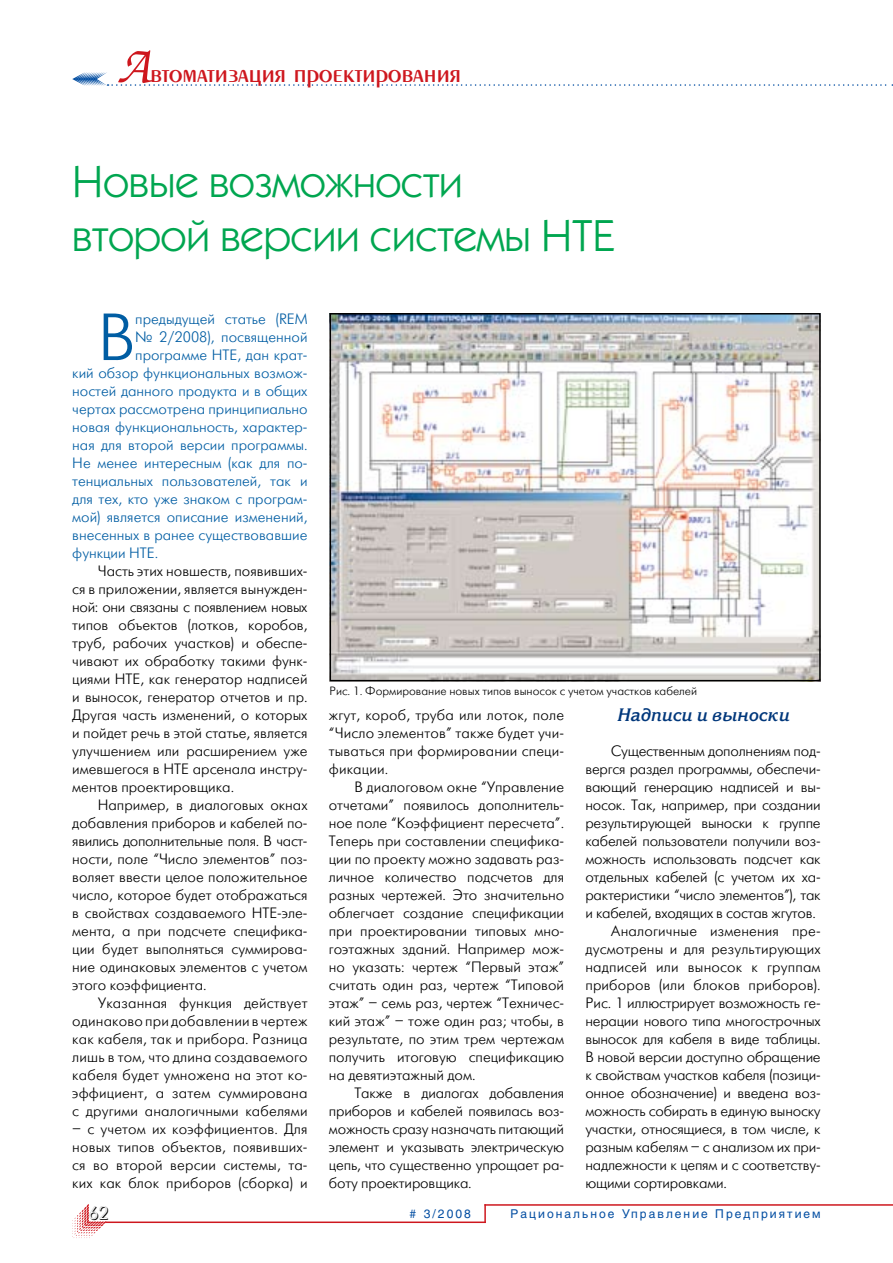
<style>
.page{position:relative;width:893px;height:1263px;background:#fff}
.page>*{position:absolute;margin:0;border:0;box-sizing:border-box;transform-origin:0 0}
.t1{font:66.45px "Futuris Light C";color:#005da3}
.t2{font:45px/54px "Kabel C";color:#00a650}
.t3{font:27px "Penta Demi";color:#ce171e}
.t4{font:italic 700 18px "Korinna C";color:#00377b}
.t5{font:18px "Futuris Shadow C";color:#000}
.t6{font:15px/18px "Futuris Light C";letter-spacing:-.015em;color:#000;text-align:justify}
.t7{font:15px "Futuris Light C";color:#005da3}
.t8{font:15px "Futuris Light C";letter-spacing:.01em;color:#000}
.t9{font:12px "Futuris Light C";color:#000}
.t10{font:12px "Helios";letter-spacing:.17em;color:#034ea2}
.s1{font-family:"Zapf Chancery C";font-weight:500;font-style:italic;font-size:54px}
</style>
<div class="page">
<svg style="left:72px;top:1204px;width:34px;height:34px"></svg>
<svg style="left:484px;top:1206px;width:2px;height:15px"></svg>
<hr style="left:105px;top:1221px;width:381px;height:2px;background:#ce171e">
<hr style="left:484px;top:1204px;width:409px;height:2px;background:#ce171e">
<svg style="left:72px;top:72px;width:821px;height:14px"></svg>
<img style="left:333px;top:316px;width:485px;height:362px">
<div style="left:330px;top:313px;width:491px;height:368px;border:2px solid #000"></div>
<h3 class="t3" style="left:117px;top:60px;width:346px"><span class="s1">А</span>втоматизация проектирования</h3>
<h2 class="t2" style="left:72px;top:153px;width:544px">Новые возможности<br>второй версии системы НТЕ</h2>
<h1 class="t1" style="left:98px;top:303px;width:39px">В</h1>
<p class="t7" style="left:135px;top:311px;width:174px">предыдущей статье (REM</p>
<p class="t7" style="left:135px;top:329px;width:174px">№ 2/2008), посвященной</p>
<p class="t7" style="left:135px;top:347px;width:174px">программе НТЕ, дан крат-</p>
<p class="t7" style="left:72px;top:365px;width:237px">кий обзор функциональных возмож-</p>
<p class="t7" style="left:72px;top:383px;width:237px">ностей данного продукта и в общих</p>
<p class="t7" style="left:72px;top:401px;width:237px">чертах рассмотрена принципиально</p>
<p class="t7" style="left:72px;top:419px;width:237px">новая функциональность, характер-</p>
<p class="t7" style="left:72px;top:437px;width:237px">ная для второй версии программы.</p>
<p class="t7" style="left:72px;top:455px;width:237px">Не менее интересным (как для по-</p>
<p class="t7" style="left:72px;top:473px;width:237px">тенциальных пользователей, так и</p>
<p class="t7" style="left:72px;top:491px;width:237px">для тех, кто уже знаком с програм-</p>
<p class="t7" style="left:72px;top:509px;width:237px">мой) является описание изменений,</p>
<p class="t7" style="left:72px;top:527px;width:237px">внесенных в ранее существовавшие</p>
<p class="t7" style="left:72px;top:545px;width:87px">функции НТЕ.</p>
<p class="t6" style="left:72px;top:562px;width:237px;text-indent:26px">Часть этих новшеств, появивших&shy;ся в приложении, является вынужден&shy;ной: они связаны с появлением новых типов объектов (лотков, коробов, труб, рабочих участков) и обеспе&shy;чивают их обработку такими функ&shy;циями НТЕ, как генератор надписей и выносок, генератор отчетов и пр.<br>Другая часть изменений, о которых и пойдет речь в этой статье, является улучшением или расширением уже имевшегося в НТЕ арсенала инстру&shy;ментов проектировщика.</p>
<p class="t6" style="left:72px;top:796px;width:237px;text-indent:26px">Например, в диалоговых окнах добавления приборов и кабелей по&shy;явились дополнительные поля. В част&shy;ности, поле “Число элементов” поз&shy;воляет ввести целое положительное число, которое будет отображаться в свойствах создаваемого НТЕ-эле&shy;мента, а при подсчете специфика&shy;ции будет выполняться суммирова&shy;ние одинаковых элементов с учетом этого коэффициента.</p>
<p class="t6" style="left:72px;top:994px;width:237px;text-indent:26px">Указанная функция действует одинаково при добавлении в чертеж как кабеля, так и прибора. Разница лишь в том, что длина создаваемого кабеля будет умножена на этот ко&shy;эффициент, а затем суммирована с другими аналогичными кабелями</p>
<p class="t6" style="left:72px;top:1120px;width:237px">– с учетом их коэффициентов. Для новых типов объектов, появивших&shy;ся во второй версии системы, та&shy;ких как блок приборов (сборка) и</p>
<p class="t9" style="left:330px;top:684px;width:369px">Рис. 1. Формирование новых типов выносок с учетом участков кабелей</p>
<p class="t6" style="left:329px;top:706px;width:237px">жгут, короб, труба или лоток, поле “Число элементов” также будет учи&shy;тываться при формировании специ&shy;фикации.</p>
<p class="t6" style="left:329px;top:778px;width:237px;text-indent:26px">В диалоговом окне “Управление отчетами” появилось дополнитель&shy;ное поле “Коэффициент пересчета”.<br>Теперь при составлении специфика&shy;ции по проекту можно задавать раз&shy;личное количество подсчетов для разных чертежей. Это значительно облегчает создание спецификации при проектировании типовых мно&shy;гоэтажных зданий. Например мож&shy;но указать: чертеж “Первый этаж” считать один раз, чертеж “Типовой этаж” – семь раз, чертеж “Техничес&shy;кий этаж” – тоже один раз; чтобы, в результате, по этим трем чертежам получить итоговую спецификацию на девятиэтажный дом.</p>
<p class="t6" style="left:329px;top:1084px;width:237px;text-indent:26px">Также в диалогах добавления приборов и кабелей появилась воз&shy;можность сразу назначать питающий элемент и указывать электрическую цепь, что существенно упрощает ра&shy;боту проектировщика.</p>
<p class="t4" style="left:617px;top:704px;width:174px">Надписи и выноски</p>
<p class="t6" style="left:611px;top:742px;width:211px">Существенным дополнениям под-</p>
<p class="t6" style="left:585px;top:760px;width:237px">вергся раздел программы, обеспечи-</p>
<p class="t6" style="left:585px;top:778px;width:237px">вающий генерацию надписей и вы-</p>
<p class="t6" style="left:585px;top:796px;width:237px">носок. Так, например, при создании</p>
<p class="t6" style="left:585px;top:814px;width:237px">результирующей выноски к группе</p>
<p class="t6" style="left:585px;top:832px;width:237px">кабелей пользователи получили воз-</p>
<p class="t6" style="left:585px;top:850px;width:237px">можность использовать подсчет как</p>
<p class="t6" style="left:585px;top:868px;width:237px">отдельных кабелей (с учетом их ха-</p>
<p class="t6" style="left:585px;top:886px;width:237px">рактеристики “число элементов”), так</p>
<p class="t6" style="left:585px;top:904px;width:232px">и кабелей, входящих в состав жгутов.</p>
<p class="t8" style="left:611px;top:923px;width:211px">Аналогичные изменения пре-</p>
<p class="t8" style="left:585px;top:941px;width:237px">дусмотрены и для результирующих</p>
<p class="t8" style="left:585px;top:959px;width:237px">надписей или выносок к группам</p>
<p class="t8" style="left:585px;top:977px;width:237px">приборов (или блоков приборов).</p>
<p class="t6" style="left:585px;top:994px;width:237px">Рис. 1 иллюстрирует возможность ге-</p>
<p class="t6" style="left:585px;top:1012px;width:237px">нерации нового типа многострочных</p>
<p class="t6" style="left:585px;top:1030px;width:237px">выносок для кабеля в виде таблицы.</p>
<p class="t6" style="left:585px;top:1048px;width:237px">В новой версии доступно обращение</p>
<p class="t6" style="left:585px;top:1066px;width:237px">к свойствам участков кабеля (позици-</p>
<p class="t6" style="left:585px;top:1084px;width:237px">онное обозначение) и введена воз-</p>
<p class="t6" style="left:585px;top:1102px;width:237px">можность собирать в единую выноску</p>
<p class="t6" style="left:585px;top:1120px;width:237px">участки, относящиеся, в том числе, к</p>
<p class="t6" style="left:585px;top:1138px;width:237px">разным кабелям – с анализом их при-</p>
<p class="t6" style="left:585px;top:1156px;width:237px">надлежности к цепям и с соответству-</p>
<p class="t6" style="left:585px;top:1174px;width:143px">ющими сортировками.</p>
<p class="t5" style="left:89px;top:1204px;width:21px">62</p>
<p class="t10" style="left:510px;top:1207px;width:312px">Рациональное Управление Предприятием</p>
<p class="t10" style="left:410px;top:1207px;width:63px"># 3/2008</p>
</div>
